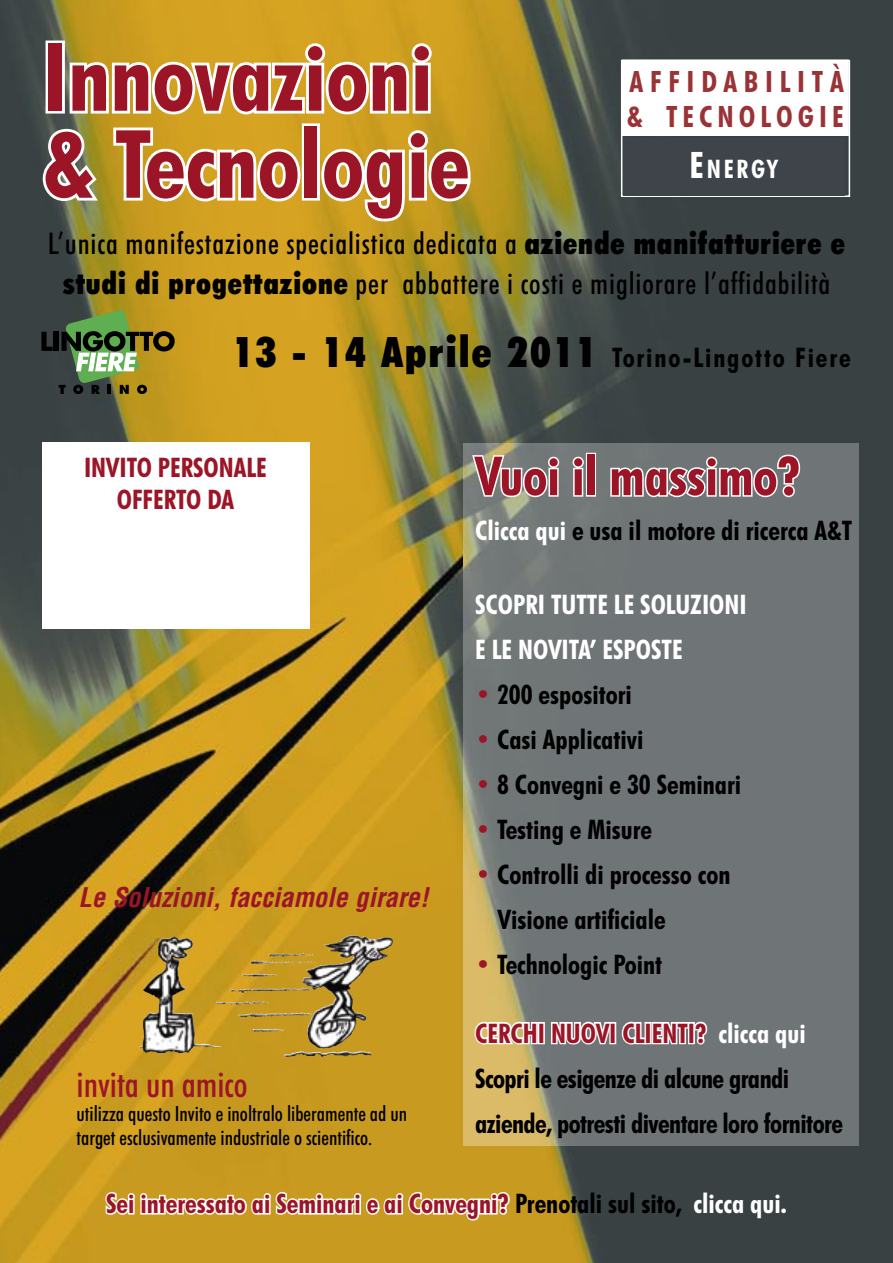
<style>
.page{position:relative;width:893px;height:1263px;background:#fff}
.page>*{position:absolute;margin:0;border:0;box-sizing:border-box;transform-origin:0 0}
.t1{font:700 condensed 94.5px "Futura BT";color:#9b1527}
.t2{font:700 condensed 54px "Futura BT";color:#9b1527}
.t3{font:500 condensed 36px "Futura BT";color:#9b1527}
.t4{font:500 condensed 30px/40.5px "Futura BT";letter-spacing:.03em;color:#000;text-align:center}
.Normale{font:700 condensed 29.4px "Futura BT";letter-spacing:.22em;color:#9a3336}
.Normale-2{font:700 condensed 29.4px "Futura BT";letter-spacing:.17em;color:#9a3336}
.Normale-3{font:700 condensed 27px "Futura BT";color:#000}
.t5{font:700 condensed 27px "Futura BT";color:#9b1527}
.Normale-4{font:700 condensed 27px "Futura BT";letter-spacing:-.02em;color:#000}
.t6{font:700 condensed 27px "Futura BT";color:#fff}
.Normale-5{font:700 condensed 27px "Futura BT";letter-spacing:.07em;color:#000}
.Normale-6{font:italic 700 condensed 26.55px "Helvetica";color:#9b1527}
.Normale-7{font:700 condensed 25.65px "Futura BT";letter-spacing:.105em;color:#fff}
.t7{font:500 condensed 21px/24px "Futura BT";color:#000}
.s1{font-size:36.6px}
.s2{font-weight:900}
.s3{font-weight:900;font-size:42px}
.s4{color:#fff}
.s5{color:#9b1527}
.s6{color:#000}
</style>
<div class="page">
<img style="left:0;top:0;width:893px;height:1263px">
<svg style="left:40px;top:40px;width:434px;height:184px"></svg>
<div style="left:622px;top:60px;width:226px;height:75px;background:#fff"></div>
<div style="left:621px;top:60px;width:229px;height:137px;border:2px solid #fff"></div>
<div style="left:623px;top:139px;width:221px;height:57px;background:#3e444a"></div>
<img style="left:360px;top:936px;width:33px;height:23px">
<svg style="left:41px;top:332px;width:12px;height:19px"></svg>
<div style="left:54px;top:332px;width:5px;height:19px;background:#000"></div>
<svg style="left:59px;top:310px;width:116px;height:84px;background:#787e3d"></svg>
<div style="left:43px;top:443px;width:267px;height:186px;background:#fff"></div>
<svg style="left:103px;top:1190px;width:28px;height:26px"></svg>
<div style="left:128px;top:1198px;width:7px;height:16px;border:3px solid #fff"></div>
<div style="left:128px;top:1193px;width:7px;height:7px;border:3px solid #fff;border-radius:50%"></div>
<div style="left:140px;top:1198px;width:7px;height:16px;border:3px solid #fff"></div>
<div style="left:140px;top:1193px;width:7px;height:7px;border:3px solid #fff;border-radius:50%"></div>
<svg style="left:145px;top:1193px;width:121px;height:27px"></svg>
<div style="left:264px;top:1198px;width:7px;height:16px;border:3px solid #fff"></div>
<div style="left:264px;top:1193px;width:7px;height:7px;border:3px solid #fff;border-radius:50%"></div>
<svg style="left:273px;top:1190px;width:84px;height:30px"></svg>
<div style="left:354px;top:1198px;width:7px;height:16px;border:3px solid #fff"></div>
<div style="left:354px;top:1193px;width:7px;height:7px;border:3px solid #fff;border-radius:50%"></div>
<svg style="left:364px;top:1197px;width:34px;height:19px"></svg>
<div style="left:396px;top:1198px;width:7px;height:16px;border:3px solid #fff"></div>
<div style="left:396px;top:1193px;width:7px;height:7px;border:3px solid #fff;border-radius:50%"></div>
<svg style="left:407px;top:1190px;width:104px;height:51px"></svg>
<img style="left:463px;top:443px;width:396px;height:703px">
<svg style="left:470px;top:454px;width:91px;height:72px"></svg>
<svg style="left:571px;top:455px;width:14px;height:43px"></svg>
<div style="left:586px;top:453px;width:10px;height:44px;border:3px solid #fff"></div>
<svg style="left:609px;top:453px;width:193px;height:46px"></svg>
<svg style="left:473px;top:1019px;width:66px;height:27px"></svg>
<div style="left:538px;top:1022px;width:7px;height:22px;border:3px solid #fff"></div>
<svg style="left:548px;top:987px;width:66px;height:98px;background:#868a8c"></svg>
<div style="left:609px;top:1022px;width:7px;height:22px;border:3px solid #fff"></div>
<svg style="left:620px;top:987px;width:89px;height:98px;background:#878b8d"></svg>
<p class="t1" style="left:43px;top:20px;width:392px">Innovazioni</p>
<p class="t1" style="left:43px;top:107px;width:428px">&amp; Tecnologie</p>
<p class="Normale" style="left:630px;top:64px;width:216px">AFFIDABILITÀ</p>
<p class="Normale-2" style="left:627px;top:99px;width:218px">&amp; TECNOLOGIE</p>
<p class="Normale-7" style="left:690px;top:153px;width:89px"><span class="s1">E</span>NERGY</p>
<p class="t4" style="left:48px;top:223px;width:799px">L’unica manifestazione specialistica dedicata a <span class="s2">aziende manifatturiere e studi di progettazione</span> per abbattere i costi e migliorare l’affidabilità</p>
<p class="Normale-5" style="left:233px;top:341px;width:619px"><span class="s3">13 - 14 Aprile 2011</span> Torino-Lingotto Fiere</p>
<p class="t5" style="left:84px;top:451px;width:184px">INVITO PERSONALE</p>
<p class="t5" style="left:117px;top:483px;width:119px">OFFERTO DA</p>
<p class="Normale-6" style="left:79px;top:881px;width:351px">Le Soluzioni, facciamole girare!</p>
<p class="t3" style="left:77px;top:1062px;width:172px">invita un amico</p>
<p class="t7" style="left:77px;top:1101px;width:332px">utilizza questo Invito e inoltralo liberamente ad un target esclusivamente industriale o scientifico.</p>
<p class="t2" style="left:475px;top:443px;width:327px">Vuoi il massimo?</p>
<p class="Normale-3" style="left:475px;top:514px;width:379px"><span class="s4">Clicca qui</span> e usa il motore di ricerca A&amp;T</p>
<p class="t6" style="left:475px;top:588px;width:273px">SCOPRI TUTTE LE SOLUZIONI</p>
<p class="t6" style="left:475px;top:633px;width:209px">E LE NOVITA’ ESPOSTE</p>
<p class="Normale-3" style="left:475px;top:678px;width:158px"><span class="s5">•</span> 200 espositori</p>
<p class="Normale-3" style="left:475px;top:723px;width:170px"><span class="s5">•</span> Casi Applicativi</p>
<p class="Normale-3" style="left:475px;top:768px;width:268px"><span class="s5">•</span> 8 Convegni e 30 Seminari</p>
<p class="Normale-3" style="left:475px;top:813px;width:178px"><span class="s5">•</span> Testing e Misure</p>
<p class="Normale-3" style="left:475px;top:858px;width:257px"><span class="s5">•</span> Controlli di processo con</p>
<p class="Normale-3" style="left:498px;top:903px;width:169px">Visione artificiale</p>
<p class="Normale-3" style="left:475px;top:948px;width:188px"><span class="s5">•</span> Technologic Point</p>
<p class="t5" style="left:475px;top:1017px;width:332px">CERCHI NUOVI CLIENTI? <span class="s4">clicca qui</span></p>
<p class="Normale-4" style="left:475px;top:1062px;width:316px">Scopri le esigenze di alcune grandi</p>
<p class="Normale-4" style="left:475px;top:1107px;width:369px">aziende, potresti diventare loro fornitore</p>
<p class="t5" style="left:106px;top:1187px;width:682px">Sei interessato ai Seminari e ai Convegni? <span class="s6">Prenotali sul sito,</span> <span class="s4">clicca qui.</span></p>
</div>
